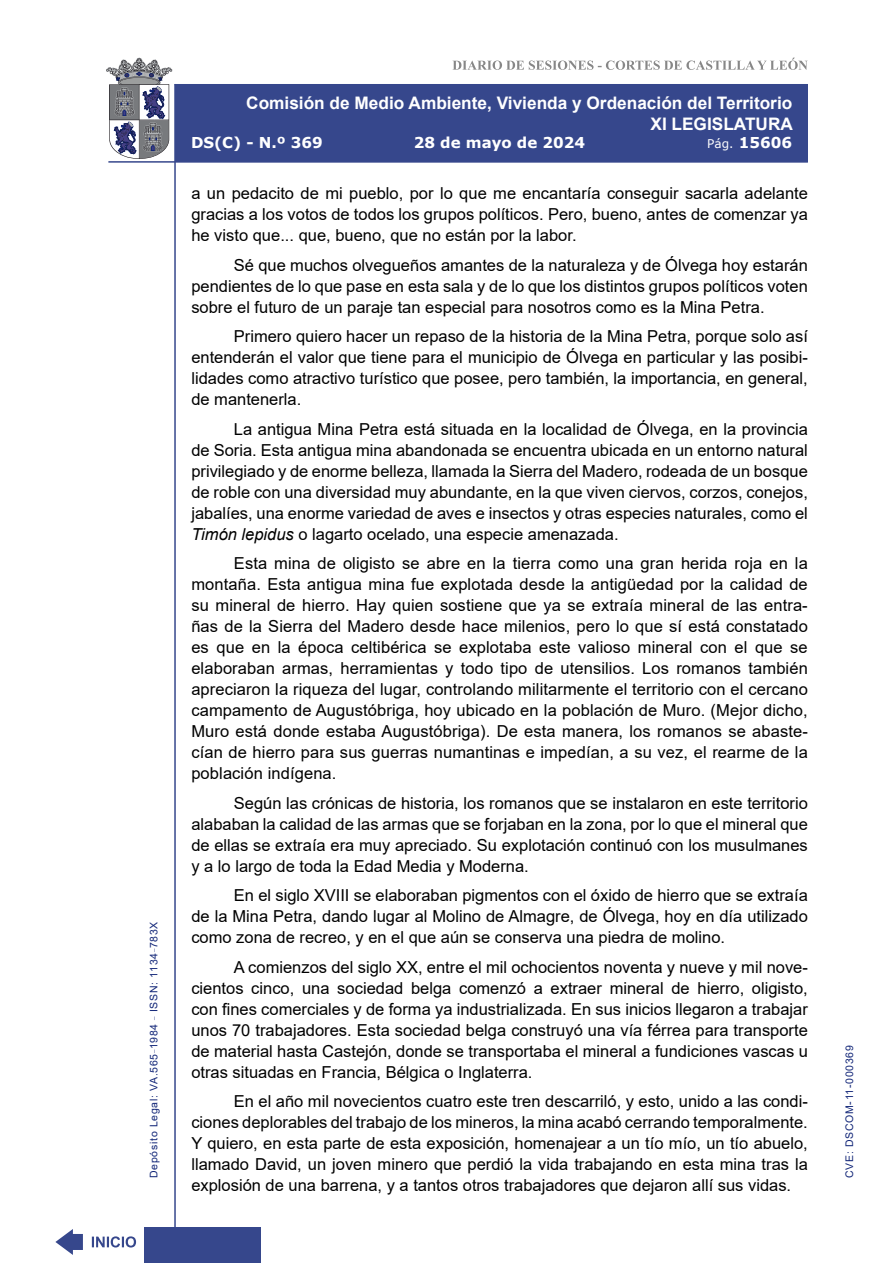
<style>
.page{position:relative;width:893px;height:1263px;background:#fff}
.page>*{position:absolute;margin:0;border:0;box-sizing:border-box;transform-origin:0 0}
.t1{font:700 17.25px/20.7px "Arial";color:#fff;text-align:right}
.t2{font:16.5px/21px "Arial";color:#000;text-align:justify}
.t3{font:700 15px "Verdana";color:#fff}
.t4{font:10.5px "Arial";letter-spacing:.065em;color:#122678}
.s1{font-weight:400;font-size:12px}
.s2{font-style:italic}
</style>
<div class="page">
<svg style="left:452px;top:58px;width:356px;height:12px"></svg>
<hr style="left:174px;top:84px;width:2px;height:1179px;background:#36478c">
<div style="left:144px;top:1227px;width:117px;height:36px;background:#36478c"></div>
<div style="left:175px;top:84px;width:633px;height:78px;background:#36478c"></div>
<hr style="left:108px;top:161px;width:700px;height:2px;background:#36478c">
<svg style="left:92px;top:1236px;width:44px;height:11px"></svg>
<svg style="left:55px;top:1229px;width:28px;height:26px"></svg>
<svg style="left:106px;top:58px;width:66px;height:101px"></svg>
<p class="t4" style="left:146px;top:1178px;width:258px;rotate:-90deg">Depósito Legal: VA.565<sup>_</sup>1984 <sup>_</sup> ISSN: 1134<sup>_</sup>783X</p>
<p class="t1" style="left:246px;top:93px;width:548px">Comisión de Medio Ambiente, Vivienda y Ordenación del Territorio<br>XI LEGISLATURA</p>
<p class="t3" style="left:191px;top:132px;width:133px">DS(C) - N.º 369</p>
<p class="t3" style="left:414px;top:132px;width:173px">28 de mayo de 2024</p>
<p class="t3" style="left:707px;top:132px;width:86px"><span class="s1">Pág.</span> 15606</p>
<p class="t2" style="left:191px;top:183px;width:618px">a un pedacito de mi pueblo, por lo que me encantaría conseguir sacarla adelante gracias a los votos de todos los grupos políticos. Pero, bueno, antes de comenzar ya he visto que... que, bueno, que no están por la labor.</p>
<p class="t2" style="left:191px;top:254px;width:618px;text-indent:43px">Sé que muchos olvegueños amantes de la naturaleza y de Ólvega hoy estarán pendientes de lo que pase en esta sala y de lo que los distintos grupos políticos voten sobre el futuro de un paraje tan especial para nosotros como es la Mina Petra.</p>
<p class="t2" style="left:191px;top:326px;width:618px;text-indent:43px">Primero quiero hacer un repaso de la historia de la Mina Petra, porque solo así entenderán el valor que tiene para el municipio de Ólvega en particular y las posibi&shy;lidades como atractivo turístico que posee, pero también, la importancia, en general, de mantenerla.</p>
<p class="t2" style="left:191px;top:418px;width:618px;text-indent:43px">La antigua Mina Petra está situada en la localidad de Ólvega, en la provincia de Soria. Esta antigua mina abandonada se encuentra ubicada en un entorno natural privilegiado y de enorme belleza, llamada la Sierra del Madero, rodeada de un bosque de roble con una diversidad muy abundante, en la que viven ciervos, corzos, conejos, jabalíes, una enorme variedad de aves e insectos y otras especies naturales, como el <span class="s2">Timón lepidus</span> o lagarto ocelado, una especie amenazada.</p>
<p class="t2" style="left:191px;top:553px;width:618px;text-indent:43px">Esta mina de oligisto se abre en la tierra como una gran herida roja en la montaña. Esta antigua mina fue explotada desde la antigüedad por la calidad de su mineral de hierro. Hay quien sostiene que ya se extraía mineral de las entra&shy;ñas de la Sierra del Madero desde hace milenios, pero lo que sí está constatado es que en la época celtibérica se explotaba este valioso mineral con el que se elaboraban armas, herramientas y todo tipo de utensilios. Los romanos también apreciaron la riqueza del lugar, controlando militarmente el territorio con el cercano campamento de Augustóbriga, hoy ubicado en la población de Muro. (Mejor dicho, Muro está donde estaba Augustóbriga). De esta manera, los romanos se abaste&shy;cían de hierro para sus guerras numantinas e impedían, a su vez, el rearme de la población indígena.</p>
<p class="t2" style="left:191px;top:792px;width:618px;text-indent:43px">Según las crónicas de historia, los romanos que se instalaron en este territorio alababan la calidad de las armas que se forjaban en la zona, por lo que el mineral que de ellas se extraía era muy apreciado. Su explotación continuó con los musulmanes y a lo largo de toda la Edad Media y Moderna.</p>
<p class="t2" style="left:191px;top:885px;width:618px;text-indent:43px">En el siglo XVIII se elaboraban pigmentos con el óxido de hierro que se extraía de la Mina Petra, dando lugar al Molino de Almagre, de Ólvega, hoy en día utilizado como zona de recreo, y en el que aún se conserva una piedra de molino.</p>
<p class="t2" style="left:191px;top:956px;width:618px;text-indent:43px">A comienzos del siglo XX, entre el mil ochocientos noventa y nueve y mil nove&shy;cientos cinco, una sociedad belga comenzó a extraer mineral de hierro, oligisto, con fines comerciales y de forma ya industrializada. En sus inicios llegaron a trabajar unos 70 trabajadores. Esta sociedad belga construyó una vía férrea para transporte de material hasta Castejón, donde se transportaba el mineral a fundiciones vascas u otras situadas en Francia, Bélgica o Inglaterra.</p>
<p class="t2" style="left:191px;top:1091px;width:618px;text-indent:43px">En el año mil novecientos cuatro este tren descarriló, y esto, unido a las condi&shy;ciones deplorables del trabajo de los mineros, la mina acabó cerrando temporalmente.<br>Y quiero, en esta parte de esta exposición, homenajear a un tío mío, un tío abuelo, llamado David, un joven minero que perdió la vida trabajando en esta mina tras la explosión de una barrena, y a tantos otros trabajadores que dejaron allí sus vidas.</p>
<p class="t4" style="left:842px;top:1178px;width:134px;rotate:-90deg">CVE: DSCOM-11-000369</p>
</div>
